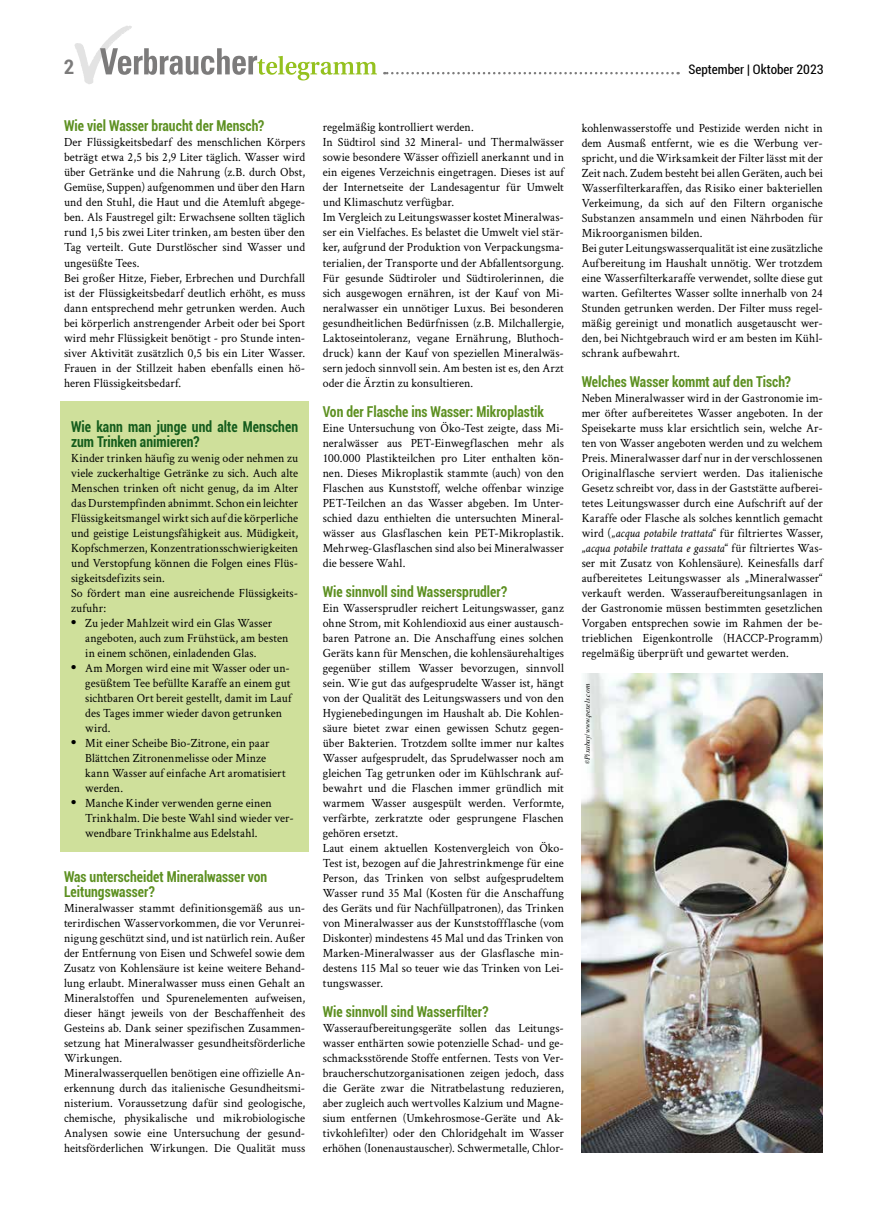
<style>
.page{position:relative;width:869px;height:1205px;background:#fff}
.page>*{position:absolute;margin:0;border:0;box-sizing:border-box;transform-origin:0 0}
.t1{font:700 condensed 20px "Roboto";color:#7c7b7b}
.t2{font:700 condensed 15px/15px "Roboto";color:#5d9021;scale:.91 1}
.t3{font:700 condensed 15px/15px "Roboto";letter-spacing:.005em;color:#145c1c;scale:.91 1}
.t4{font:condensed 13.12px "Roboto";color:#000}
.t5{font:12.5px/15px "Crimson Text";letter-spacing:.005em;color:#000;scale:.95 1}
.t6{font:italic 7.5px "Times";color:#000}
.s1{font-family:"Times";font-size:15px}
.s2{font-style:italic}
.s3{font-family:"Crimson Text"}
</style>
<div class="page">
<svg style="left:74px;top:26px;width:303px;height:58px"></svg>
<svg style="left:384px;top:72px;width:294px;height:2px"></svg>
<img style="left:581px;top:673px;width:241px;height:479px">
<div style="left:61px;top:402px;width:248px;height:450px;background:#cfe09b"></div>
<h1 class="t1" style="left:64px;top:53px;width:12px">2</h1>
<p class="t4" style="left:688px;top:61px;width:137px">September | Oktober 2023</p>
<p class="t2" style="left:64px;top:118px;width:221px">Wie viel Wasser braucht der Mensch?</p>
<p class="t5" style="left:64px;top:134px;width:255px">Der Flüssigkeitsbedarf des menschlichen Körpers beträgt etwa 2,5 bis 2,9 Liter täglich. Wasser wird über Getränke und die Nahrung (z.B. durch Obst, Gemüse, Suppen) aufgenommen und über den Harn und den Stuhl, die Haut und die Atemluft abgege&shy;ben. Als Faustregel gilt: Erwachsene sollten täglich rund 1,5 bis zwei Liter trinken, am besten über den Tag verteilt. Gute Durstlöscher sind Wasser und ungesüßte Tees.<br>Bei großer Hitze, Fieber, Erbrechen und Durchfall ist der Flüssigkeitsbedarf deutlich erhöht, es muss dann entsprechend mehr getrunken werden. Auch bei körperlich anstrengender Arbeit oder bei Sport wird mehr Flüssigkeit benötigt - pro Stunde inten&shy;siver Aktivität zusätzlich 0,5 bis ein Liter Wasser.<br>Frauen in der Stillzeit haben ebenfalls einen hö&shy;heren Flüssigkeitsbedarf.</p>
<p class="t3" style="left:71px;top:418px;width:251px">Wie kann man junge und alte Menschen zum Trinken animieren?</p>
<p class="t5" style="left:71px;top:449px;width:240px">Kinder trinken häufig zu wenig oder nehmen zu viele zuckerhaltige Getränke zu sich. Auch alte Menschen trinken oft nicht genug, da im Alter das Durstempfinden abnimmt. Schon ein leichter Flüssigkeitsmangel wirkt sich auf die körperliche und geistige Leistungsfähigkeit aus. Müdigkeit, Kopfschmerzen, Konzentrationsschwierigkeiten und Verstopfung können die Folgen eines Flüs&shy;sigkeitsdefizits sein.<br>So fördert man eine ausreichende Flüssigkeits&shy;zufuhr:</p>
<p class="t5" style="left:85px;top:614px;width:215px;text-indent:-14px"><span class="s1">•</span> Zu jeder Mahlzeit wird ein Glas Wasser angeboten, auch zum Frühstück, am besten in einem schönen, einladenden Glas.</p>
<p class="t5" style="left:85px;top:659px;width:218px;text-indent:-14px"><span class="s1">•</span> Am Morgen wird eine mit Wasser oder un&shy;gesüßtem Tee befüllte Karaffe an einem gut sichtbaren Ort bereit gestellt, damit im Lauf des Tages immer wieder davon getrunken wird.</p>
<p class="t5" style="left:85px;top:734px;width:212px;text-indent:-14px"><span class="s1">•</span> Mit einer Scheibe Bio-Zitrone, ein paar<br>Blättchen Zitronenmelisse oder Minze kann Wasser auf einfache Art aromatisiert werden.</p>
<p class="t5" style="left:85px;top:794px;width:221px;text-indent:-14px"><span class="s1">•</span> Manche Kinder verwenden gerne einen<br>Trinkhalm. Die beste Wahl sind wieder ver&shy;wendbare Trinkhalme aus Edelstahl.</p>
<p class="t2" style="left:64px;top:868px;width:225px">Was unterscheidet Mineralwasser von<br>Leitungswasser?</p>
<p class="t5" style="left:64px;top:899px;width:255px">Mineralwasser stammt definitionsgemäß aus un&shy;terirdischen Wasservorkommen, die vor Verunrei&shy;nigung geschützt sind, und ist natürlich rein. Außer der Entfernung von Eisen und Schwefel sowie dem Zusatz von Kohlensäure ist keine weitere Behand&shy;lung erlaubt. Mineralwasser muss einen Gehalt an Mineralstoffen und Spurenelementen aufweisen, dieser hängt jeweils von der Beschaffenheit des Gesteins ab. Dank seiner spezifischen Zusammen&shy;setzung hat Mineralwasser gesundheitsförderliche Wirkungen.<br>Mineralwasserquellen benötigen eine offizielle An&shy;erkennung durch das italienische Gesundheitsmi&shy;nisterium. Voraussetzung dafür sind geologische, chemische, physikalische und mikrobiologische Analysen sowie eine Untersuchung der gesund&shy;heitsförderlichen Wirkungen. Die Qualität muss</p>
<p class="t5" style="left:322px;top:119px;width:255px">regelmäßig kontrolliert werden.<br>In Südtirol sind 32 Mineral- und Thermalwässer sowie besondere Wässer offiziell anerkannt und in ein eigenes Verzeichnis eingetragen. Dieses ist auf der Internetseite der Landesagentur für Umwelt und Klimaschutz verfügbar.<br>Im Vergleich zu Leitungswasser kostet Mineralwas&shy;ser ein Vielfaches. Es belastet die Umwelt viel stär&shy;ker, aufgrund der Produktion von Verpackungsma&shy;terialien, der Transporte und der Abfallentsorgung.<br>Für gesunde Südtiroler und Südtirolerinnen, die sich ausgewogen ernähren, ist der Kauf von Mi&shy;neralwasser ein unnötiger Luxus. Bei besonderen gesundheitlichen Bedürfnissen (z.B. Milchallergie, Laktoseintoleranz, vegane Ernährung, Bluthoch&shy;druck) kann der Kauf von speziellen Mineralwäs&shy;sern jedoch sinnvoll sein. Am besten ist es, den Arzt oder die Ärztin zu konsultieren.</p>
<p class="t2" style="left:322px;top:403px;width:244px">Von der Flasche ins Wasser: Mikroplastik</p>
<p class="t5" style="left:322px;top:419px;width:255px;text-align:justify">Eine Untersuchung von Öko-Test zeigte, dass Mi&shy;neralwässer aus PET-Einwegflaschen mehr als 100.000 Plastikteilchen pro Liter enthalten kön&shy;nen. Dieses Mikroplastik stammte (auch) von den Flaschen aus Kunststoff, welche offenbar winzige PET-Teilchen an das Wasser abgeben. Im Unter&shy;schied dazu enthielten die untersuchten Mineral&shy;wässer aus Glasflaschen kein PET-Mikroplastik.<br>Mehrweg-Glasflaschen sind also bei Mineralwasser die bessere Wahl.</p>
<p class="t2" style="left:322px;top:583px;width:204px">Wie sinnvoll sind Wassersprudler?</p>
<p class="t5" style="left:322px;top:599px;width:255px">Ein Wassersprudler reichert Leitungswasser, ganz ohne Strom, mit Kohlendioxid aus einer austausch&shy;baren Patrone an. Die Anschaffung eines solchen Geräts kann für Menschen, die kohlensäurehaltiges gegenüber stillem Wasser bevorzugen, sinnvoll sein. Wie gut das aufgesprudelte Wasser ist, hängt von der Qualität des Leitungswassers und von den Hygienebedingungen im Haushalt ab. Die Kohlen&shy;säure bietet zwar einen gewissen Schutz gegen&shy;über Bakterien. Trotzdem sollte immer nur kaltes Wasser aufgesprudelt, das Sprudelwasser noch am gleichen Tag getrunken oder im Kühlschrank auf&shy;bewahrt und die Flaschen immer gründlich mit warmem Wasser ausgespült werden. Verformte, verfärbte, zerkratzte oder gesprungene Flaschen gehören ersetzt.<br>Laut einem aktuellen Kostenvergleich von Öko-Test ist, bezogen auf die Jahrestrinkmenge für eine Person, das Trinken von selbst aufgesprudeltem Wasser rund 35 Mal (Kosten für die Anschaffung des Geräts und für Nachfüllpatronen), das Trinken von Mineralwasser aus der Kunststoffflasche (vom Diskonter) mindestens 45 Mal und das Trinken von Marken-Mineralwasser aus der Glasflasche min&shy;destens 115 Mal so teuer wie das Trinken von Lei&shy;tungswasser.</p>
<p class="t2" style="left:322px;top:1003px;width:183px">Wie sinnvoll sind Wasserfilter?</p>
<p class="t5" style="left:322px;top:1019px;width:255px;text-align:justify">Wasseraufbereitungsgeräte sollen das Leitungs&shy;wasser enthärten sowie potenzielle Schad- und ge&shy;schmacksstörende Stoffe entfernen. Tests von Ver&shy;braucherschutzorganisationen zeigen jedoch, dass die Geräte zwar die Nitratbelastung reduzieren, aber zugleich auch wertvolles Kalzium und Magne&shy;sium entfernen (Umkehrosmose-Geräte und Ak&shy;tivkohlefilter) oder den Chloridgehalt im Wasser erhöhen (Ionenaustauscher). Schwermetalle, Chlor-</p>
<p class="t5" style="left:581px;top:120px;width:255px">kohlenwasserstoffe und Pestizide werden nicht in dem Ausmaß entfernt, wie es die Werbung ver&shy;spricht, und die Wirksamkeit der Filter lässt mit der Zeit nach. Zudem besteht bei allen Geräten, auch bei Wasserfilterkaraffen, das Risiko einer bakteriellen Verkeimung, da sich auf den Filtern organische Substanzen ansammeln und einen Nährboden für Mikroorganismen bilden.<br>Bei guter Leitungswasserqualität ist eine zusätzliche Aufbereitung im Haushalt unnötig. Wer trotzdem eine Wasserfilterkaraffe verwendet, sollte diese gut warten. Gefiltertes Wasser sollte innerhalb von 24<br>Stunden getrunken werden. Der Filter muss regel&shy;mäßig gereinigt und monatlich ausgetauscht wer&shy;den, bei Nichtgebrauch wird er am besten im Kühl&shy;schrank aufbewahrt.</p>
<p class="t2" style="left:581px;top:373px;width:231px">Welches Wasser kommt auf den Tisch?</p>
<p class="t5" style="left:581px;top:390px;width:255px;text-align:justify">Neben Mineralwasser wird in der Gastronomie im&shy;mer öfter aufbereitetes Wasser angeboten. In der Speisekarte muss klar ersichtlich sein, welche Ar&shy;ten von Wasser angeboten werden und zu welchem Preis. Mineralwasser darf nur in der verschlossenen Originalflasche serviert werden. Das italienische Gesetz schreibt vor, dass in der Gaststätte aufberei&shy;tetes Leitungswasser durch eine Aufschrift auf der Karaffe oder Flasche als solches kenntlich gemacht wird („<span class="s2">acqua potabile trattata</span>“ für filtriertes Wasser, „<span class="s2">acqua potabile trattata e gassata</span>“ für filtriertes Was&shy;ser mit Zusatz von Kohlensäure). Keinesfalls darf aufbereitetes Leitungswasser als „Mineralwasser“ verkauft werden. Wasseraufbereitungsanlagen in der Gastronomie müssen bestimmten gesetzlichen Vorgaben entsprechen sowie im Rahmen der be&shy;trieblichen Eigenkontrolle (HACCP-Programm) regelmäßig überprüft und gewartet werden.</p>
<p class="t6" style="left:580px;top:764px;width:82px;rotate:-90deg"><span class="s3">©</span>Pixabay/www.pexels.com</p>
</div>
